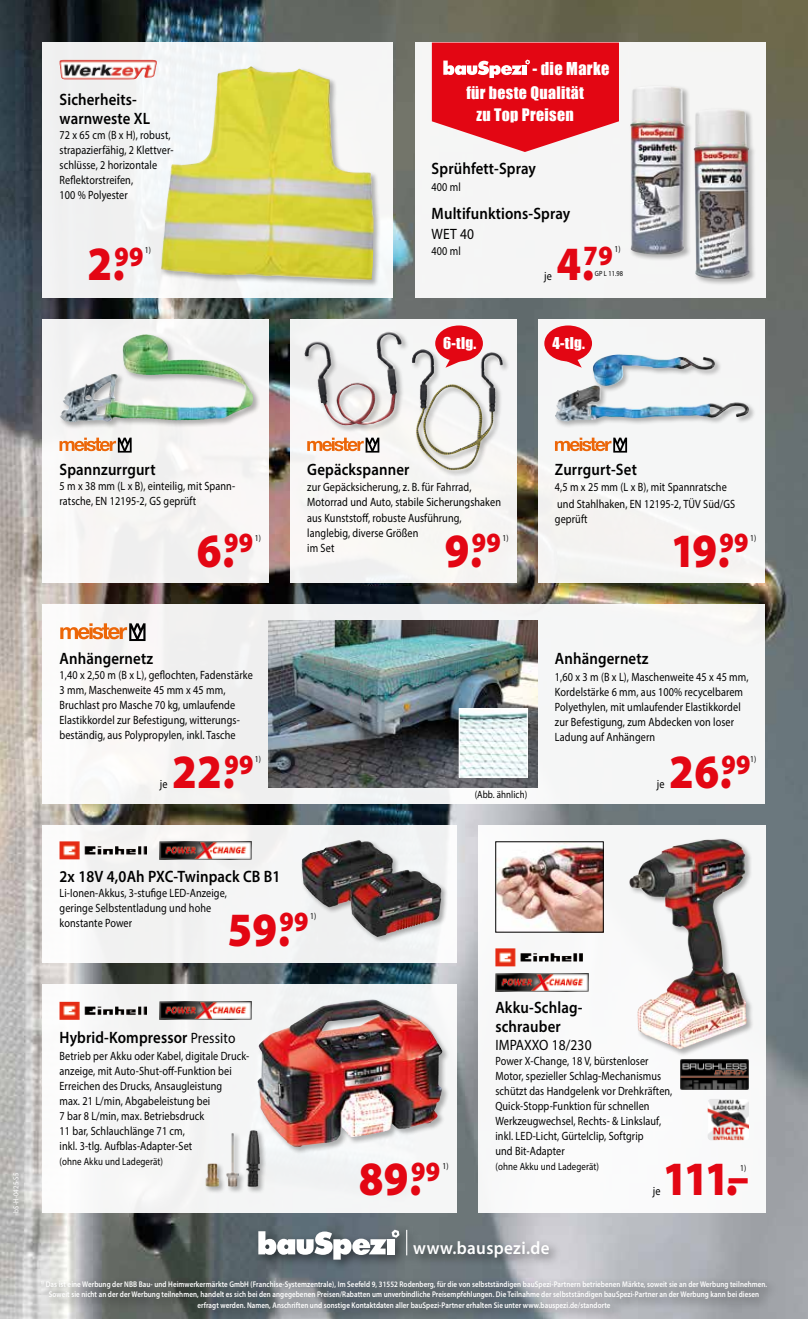
<style>
.page{position:relative;width:808px;height:1319px;background:#fff}
.page>*{position:absolute;margin:0;border:0;box-sizing:border-box;transform-origin:0 0}
.t1{font:900 48px "Myriad Pro";letter-spacing:.01em;color:#e30613;scale:.9 1}
.t2{font:600 18px "Myriad Pro";letter-spacing:.02em;color:#fff;scale:.95 1}
.t3{font:600 16.5px/19.5px "Myriad Pro";letter-spacing:.01em;color:#000;scale:.9 1}
.t4{font:16.35px "Impact";letter-spacing:.02em;color:#fff}
.t5{font:15.9px/21.6px "Impact";letter-spacing:.02em;color:#fff;text-align:center}
.t6{font:15px "Myriad Pro";letter-spacing:.01em;color:#000;scale:.9 1}
.t7{font:15px "Impact";letter-spacing:.02em;color:#fff}
.t8{font:12px/15px "Myriad Pro";letter-spacing:.01em;color:#000;scale:.85 1}
.t9{font:10.5px "Myriad Pro";letter-spacing:.01em;color:#000;scale:.85 1}
.t10{font:9px "Myriad Pro";color:#000;scale:.85 1}
.t11{font:600 8.25px/10.5px "Myriad Pro";letter-spacing:.01em;color:#fff;text-align:center;scale:.85 1}
.t12{font:7.5px "Myriad Pro";letter-spacing:.02em;color:#fff;scale:.9 1}
.t13{font:7.5px "Myriad Pro";color:#000;scale:.85 1}
.s1{font-weight:400;font-size:15px}
</style>
<div class="page">
<img style="left:1px;top:0;width:807px;height:1318px">
<div style="left:254px;top:1225px;width:308px;height:47px;background:#000;opacity:.5"></div>
<svg style="left:258px;top:1229px;width:141px;height:30px"></svg>
<div style="left:387px;top:1238px;width:8px;height:16px;background:#fff"></div>
<svg style="left:406px;top:1229px;width:1px;height:26px"></svg>
<div style="left:43px;top:604px;width:722px;height:200px;background:#f5f6f6"></div>
<div style="left:43px;top:984px;width:414px;height:228px;background:#f5f5f5"></div>
<div style="left:43px;top:825px;width:414px;height:138px;background:#f4f5f4"></div>
<div style="left:478px;top:825px;width:287px;height:387px;background:#fff"></div>
<div style="left:415px;top:43px;width:350px;height:255px;background:#f5f5f5"></div>
<div style="left:43px;top:43px;width:350px;height:255px;background:#f0f1f2"></div>
<div style="left:43px;top:319px;width:226px;height:264px;background:#f6f5f4"></div>
<div style="left:290px;top:319px;width:227px;height:264px;background:#f7f6f5"></div>
<div style="left:538px;top:319px;width:226px;height:264px;background:#f5f6f6"></div>
<div style="left:37px;top:1276px;width:742px;height:42px;background:#000;opacity:.5"></div>
<div style="left:300px;top:838px;width:149px;height:106px;background:#000;opacity:.3"></div>
<img style="left:302px;top:840px;width:56px;height:54px">
<img style="left:60px;top:1001px;width:87px;height:18px">
<img style="left:60px;top:841px;width:87px;height:18px">
<img style="left:159px;top:1001px;width:93px;height:18px">
<img style="left:159px;top:841px;width:93px;height:18px">
<div style="left:256px;top:998px;width:193px;height:156px;background:#000;opacity:.3"></div>
<img style="left:324px;top:999px;width:48px;height:6px">
<div style="left:160px;top:65px;width:221px;height:222px;background:#000;opacity:.3"></div>
<img style="left:218px;top:67px;width:32px;height:7px">
<img style="left:60px;top:60px;width:97px;height:19px">
<div style="left:628px;top:837px;width:126px;height:219px;background:#000;opacity:.3"></div>
<img style="left:629px;top:839px;width:89px;height:106px">
<img style="left:707px;top:1099px;width:42px;height:41px">
<img style="left:497px;top:843px;width:105px;height:87px">
<div style="left:495px;top:841px;width:109px;height:91px;border:1px solid #000"></div>
<img style="left:495px;top:948px;width:88px;height:18px">
<img style="left:495px;top:973px;width:93px;height:18px">
<img style="left:269px;top:620px;width:269px;height:167px">
<div style="left:629px;top:84px;width:64px;height:178px;background:#000;opacity:.3"></div>
<img style="left:630px;top:86px;width:55px;height:168px">
<div style="left:692px;top:107px;width:65px;height:179px;background:#000;opacity:.3"></div>
<img style="left:693px;top:109px;width:57px;height:170px">
<svg style="left:432px;top:43px;width:187px;height:109px"></svg>
<div style="left:522px;top:65px;width:5px;height:10px;background:#fff"></div>
<svg style="left:60px;top:437px;width:72px;height:15px"></svg>
<svg style="left:307px;top:437px;width:72px;height:15px"></svg>
<svg style="left:555px;top:437px;width:72px;height:15px"></svg>
<div style="left:410px;top:348px;width:100px;height:129px;background:#000;opacity:.3"></div>
<img style="left:411px;top:350px;width:92px;height:121px">
<div style="left:554px;top:353px;width:202px;height:76px;background:#000;opacity:.3"></div>
<img style="left:593px;top:354px;width:83px;height:32px">
<div style="left:58px;top:333px;width:202px;height:96px;background:#000;opacity:.3"></div>
<img style="left:123px;top:334px;width:122px;height:72px">
<img style="left:681px;top:1059px;width:67px;height:30px">
<div style="left:435px;top:325px;width:48px;height:36px;background:#e30613;border-radius:50%"></div>
<svg style="left:445px;top:358px;width:18px;height:9px"></svg>
<div style="left:544px;top:325px;width:48px;height:36px;background:#e30613;border-radius:50%"></div>
<svg style="left:564px;top:358px;width:18px;height:9px"></svg>
<svg style="left:60px;top:623px;width:86px;height:18px"></svg>
<div style="left:303px;top:329px;width:106px;height:103px;background:#000;opacity:.3"></div>
<img style="left:305px;top:331px;width:87px;height:91px">
<div style="left:204px;top:1128px;width:63px;height:66px;background:#000;opacity:.3"></div>
<img style="left:226px;top:1130px;width:34px;height:56px">
<img style="left:461px;top:710px;width:65px;height:65px">
<div style="left:459px;top:708px;width:69px;height:69px;border:1px solid #fff"></div>
<h3 class="t4" style="left:532px;top:56px;width:79px">- die Marke</h3>
<h3 class="t5" style="left:466px;top:82px;width:119px">für beste Qualität zu Top Preisen</h3>
<h3 class="t3" style="left:60px;top:89px;width:102px">Sicherheits&shy;warnweste XL</h3>
<p class="t8" style="left:60px;top:127px;width:136px">72 x 65 cm (B x H), robust, strapazierfähig, 2 Klettver&shy;schlüsse, 2 horizontale<br>Reflektorstreifen,<br>100 % Polyester</p>
<h3 class="t3" style="left:432px;top:159px;width:117px">Sprühfett-Spray</h3>
<p class="t8" style="left:432px;top:179px;width:36px">400 ml</p>
<h3 class="t3" style="left:432px;top:204px;width:156px">Multifunktions-Spray</h3>
<p class="t6" style="left:432px;top:224px;width:49px">WET 40</p>
<p class="t8" style="left:432px;top:244px;width:36px">400 ml</p>
<p class="t10" style="left:145px;top:244px;width:9px">1)</p>
<p class="t10" style="left:614px;top:243px;width:9px">1)</p>
<h1 class="t1" style="left:557px;top:231px;width:64px">4.<sup>79</sup></h1>
<h1 class="t1" style="left:87px;top:232px;width:64px">2.<sup>99</sup></h1>
<p class="t13" style="left:595px;top:269px;width:35px">GP L 11.98</p>
<p class="t8" style="left:544px;top:268px;width:11px">je</p>
<p class="t7" style="left:443px;top:331px;width:35px">6-tlg.</p>
<p class="t7" style="left:552px;top:331px;width:34px">4-tlg.</p>
<h3 class="t3" style="left:307px;top:459px;width:115px">Gepäckspanner</h3>
<p class="t8" style="left:307px;top:479px;width:229px">zur Gepäcksicherung, z. B. für Fahrrad,<br>Motorrad und Auto, stabile Sicherungshaken aus Kunststoff, robuste Ausführung, langlebig, diverse Größen<br>im Set</p>
<h3 class="t3" style="left:60px;top:459px;width:108px">Spannzurrgurt</h3>
<p class="t8" style="left:60px;top:478px;width:208px">5 m x 38 mm (L x B), einteilig, mit Spann&shy;ratsche, EN 12195-2, GS geprüft</p>
<h3 class="t3" style="left:555px;top:459px;width:93px">Zurrgurt-Set</h3>
<p class="t8" style="left:555px;top:479px;width:214px;line-height:16.5px">4,5 m x 25 mm (L x B), mit Spannratsche und Stahlhaken, EN 12195-2, TÜV Süd/GS</p>
<p class="t8" style="left:555px;top:511px;width:40px">geprüft</p>
<h1 class="t1" style="left:197px;top:518px;width:64px">6.<sup>99</sup></h1>
<h1 class="t1" style="left:445px;top:518px;width:64px">9.<sup>99</sup></h1>
<h1 class="t1" style="left:671px;top:518px;width:88px">19.<sup>99</sup></h1>
<p class="t10" style="left:255px;top:532px;width:9px">1)</p>
<p class="t10" style="left:502px;top:532px;width:9px">1)</p>
<p class="t10" style="left:750px;top:532px;width:9px">1)</p>
<h3 class="t3" style="left:60px;top:648px;width:105px">Anhängernetz</h3>
<p class="t8" style="left:60px;top:667px;width:229px">1,40 x 2,50 m (B x L), geflochten, Fadenstärke 3 mm, Maschenweite 45 mm x 45 mm, Bruchlast pro Masche 70 kg, umlaufende Elastikkordel zur Befestigung, witterungs&shy;beständig, aus Polypropylen, inkl. Tasche</p>
<h3 class="t3" style="left:555px;top:648px;width:105px">Anhängernetz</h3>
<p class="t8" style="left:555px;top:669px;width:229px">1,60 x 3 m (B x L), Maschenweite 45 x 45 mm, Kordelstärke 6 mm, aus 100% recycelbarem Polyethylen, mit umlaufender Elastikkordel zur Befestigung, zum Abdecken von loser Ladung auf Anhängern</p>
<p class="t8" style="left:657px;top:776px;width:11px">je</p>
<h1 class="t1" style="left:172px;top:740px;width:92px">22.<sup>99</sup></h1>
<h1 class="t1" style="left:669px;top:740px;width:92px">26.<sup>99</sup></h1>
<p class="t10" style="left:255px;top:753px;width:9px">1)</p>
<p class="t10" style="left:750px;top:753px;width:9px">1)</p>
<p class="t8" style="left:160px;top:776px;width:11px">je</p>
<p class="t9" style="left:475px;top:788px;width:63px">(Abb. ähnlich)</p>
<p class="t12" style="left:11px;top:1212px;width:46px;rotate:-90deg">bS-H-0425-S5</p>
<h3 class="t3" style="left:60px;top:866px;width:247px">2x 18V 4,0Ah PXC-Twinpack CB B1</h3>
<p class="t8" style="left:60px;top:885px;width:198px">Li-Ionen-Akkus, 3-stufige LED-Anzeige, geringe Selbstentladung und hohe konstante Power</p>
<p class="t10" style="left:310px;top:909px;width:9px">1)</p>
<h1 class="t1" style="left:227px;top:897px;width:92px">59.<sup>99</sup></h1>
<h3 class="t3" style="left:60px;top:1027px;width:197px">Hybrid-Kompressor <span class="s1">Pressito</span></h3>
<p class="t8" style="left:60px;top:1048px;width:225px">Betrieb per Akku oder Kabel, digitale Druck&shy;anzeige, mit Auto-Shut-off-Funktion bei Erreichen des Drucks, Ansaugleistung<br>max. 21 L/min, Abgabeleistung bei<br>7 bar 8 L/min, max. Betriebsdruck<br>11 bar, Schlauchlänge 71 cm,<br>inkl. 3-tlg. Aufblas-Adapter-Set</p>
<p class="t9" style="left:60px;top:1154px;width:123px">(ohne Akku und Ladegerät)</p>
<h3 class="t3" style="left:495px;top:996px;width:98px">Akku-Schlag&shy;schrauber</h3>
<p class="t6" style="left:495px;top:1035px;width:108px">IMPAXXO 18/230</p>
<p class="t8" style="left:495px;top:1053px;width:210px">Power X-Change, 18 V, bürstenloser Motor, spezieller Schlag-Mechanismus schützt das Handgelenk vor Drehkräften, Quick-Stopp-Funktion für schnellen Werkzeugwechsel, Rechts- &amp; Linkslauf, inkl. LED-Licht, Gürtelclip, Softgrip<br>und Bit-Adapter</p>
<p class="t9" style="left:495px;top:1159px;width:123px">(ohne Akku und Ladegerät)</p>
<h1 class="t1" style="left:359px;top:1146px;width:92px">89.<sup>99</sup></h1>
<p class="t10" style="left:442px;top:1160px;width:9px">1)</p>
<p class="t10" style="left:740px;top:1162px;width:9px">1)</p>
<h1 class="t1" style="left:663px;top:1146px;width:97px">111.–</h1>
<p class="t8" style="left:653px;top:1183px;width:11px">je</p>
<h2 class="t2" style="left:413px;top:1236px;width:145px">www.bauspezi.de</h2>
<p class="t11" style="left:41px;top:1278px;width:856px"><sup>1)</sup> Das ist eine Werbung der NBB Bau- und Heimwerkermärkte GmbH (Franchise-Systemzentrale), Im Seefeld 9, 31552 Rodenberg, für die von selbstständigen bauSpezi-Partnern betriebenen Märkte, soweit sie an der Werbung teilnehmen.<br>Soweit sie nicht an der der Werbung teilnehmen, handelt es sich bei den angegebenen Preisen/Rabatten um unverbindliche Preisempfehlungen. Die Teilnahme der selbstständigen bauSpezi-Partner an der Werbung kann bei diesen erfragt werden. Namen, Anschriften und sonstige Kontaktdaten aller bauSpezi-Partner erhalten Sie unter www.bauspezi.de/standorte</p>
</div>
